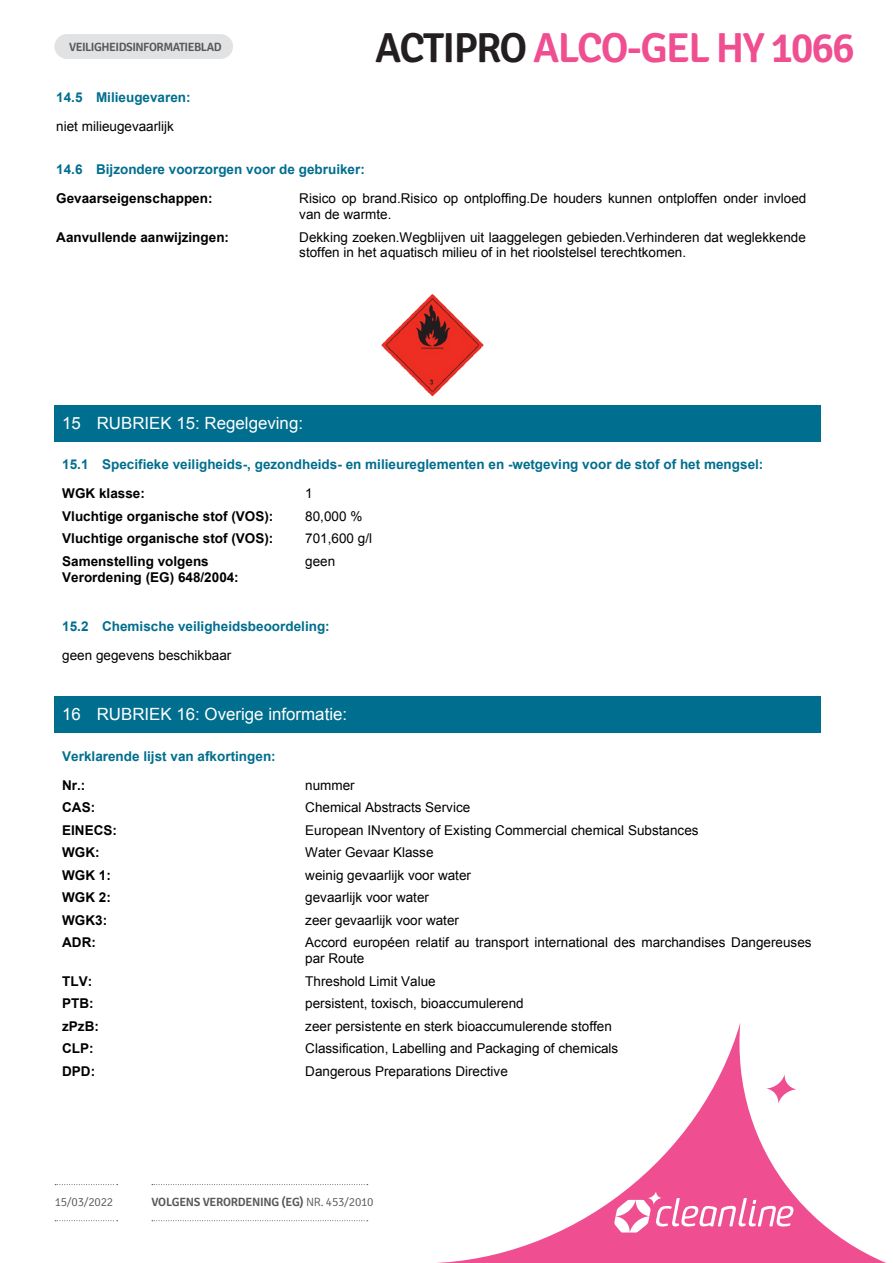
<style>
.page{position:relative;width:893px;height:1263px;background:#fff}
.page>*{position:absolute;margin:0;border:0;box-sizing:border-box;transform-origin:0 0}
.t1{font:600 42px "Signika";letter-spacing:-.04em;color:#ef4e91}
.t2{font:16.8px "Arial";color:#fff}
.t3{font:13.5px/15.8px "Arial";color:#000}
.t4{font:700 13.5px/29.2px "Arial";color:#006e8e}
.t5{font:700 13.5px/15.8px "Arial";color:#000}
.t6{font:600 12px "Signika";letter-spacing:-.02em;color:#57585a}
.t7{font:600 12px "Signika";letter-spacing:-.04em;color:#57585a}
.t8{font:300 12px "Signika";letter-spacing:-.02em;color:#57585a}
.s1{color:#231f20}
.s2{font-weight:700;color:#006e8e}
.s3{color:#000}
.s4{font-weight:400;color:#000}
.s5{font-weight:300}
</style>
<div class="page">
<svg style="left:152px;top:1220px;width:216px;height:1px"></svg>
<svg style="left:152px;top:1184px;width:216px;height:1px"></svg>
<svg style="left:55px;top:1220px;width:63px;height:1px"></svg>
<svg style="left:55px;top:1184px;width:63px;height:1px"></svg>
<svg style="left:436px;top:1023px;width:450px;height:240px"></svg>
<svg style="left:766px;top:1074px;width:31px;height:30px"></svg>
<svg style="left:614px;top:1191px;width:180px;height:41px"></svg>
<div style="left:54px;top:34px;width:179px;height:25px;background:#e1e2e4;border-radius:12px"></div>
<div style="left:54px;top:405px;width:766px;height:36px;background:#006e8e"></div>
<div style="left:54px;top:696px;width:766px;height:36px;background:#006e8e"></div>
<img style="left:381px;top:294px;width:103px;height:103px">
<p class="t7" style="left:69px;top:40px;width:154px">VEILIGHEIDSINFORMATIEBLAD</p>
<h1 class="t1" style="left:375px;top:23px;width:481px"><span class="s1">ACTIPRO</span> ALCO-GEL HY 1066</h1>
<p class="t3" style="left:56px;top:83px;width:136px;line-height:29.2px"><span class="s2">14.5 Milieugevaren: </span>niet milieugevaarlijk</p>
<p class="t4" style="left:56px;top:155px;width:310px">14.6 Bijzondere voorzorgen voor de gebruiker:<br><span class="s3">Gevaarseigenschappen:</span></p>
<p class="t3" style="left:299px;top:191px;width:509px">Risico op brand.Risico op ontploffing.De houders kunnen ontploffen onder invloed van de warmte.</p>
<p class="t5" style="left:56px;top:229px;width:174px">Aanvullende aanwijzingen:</p>
<p class="t3" style="left:299px;top:229px;width:508px">Dekking zoeken.Wegblijven uit laaggelegen gebieden.Verhinderen dat weglekkende stoffen in het aquatisch milieu of in het rioolstelsel terechtkomen.</p>
<p class="t2" style="left:62px;top:412px;width:242px">15 RUBRIEK 15: Regelgeving:</p>
<p class="t4" style="left:62px;top:450px;width:703px">15.1 Specifieke veiligheids-, gezondheids- en milieureglementen en -wetgeving voor de stof of het mengsel:<br><span class="s3">WGK klasse:</span></p>
<p class="t3" style="left:305px;top:486px;width:9px">1</p>
<p class="t5" style="left:62px;top:509px;width:213px">Vluchtige organische stof (VOS):</p>
<p class="t3" style="left:305px;top:508px;width:59px">80,000 %</p>
<p class="t5" style="left:62px;top:531px;width:213px">Vluchtige organische stof (VOS):</p>
<p class="t3" style="left:305px;top:531px;width:68px">701,600 g/l</p>
<p class="t5" style="left:62px;top:554px;width:178px">Samenstelling volgens<br>Verordening (EG) 648/2004:</p>
<p class="t3" style="left:305px;top:553px;width:32px">geen</p>
<p class="t4" style="left:62px;top:612px;width:269px">15.2 Chemische veiligheidsbeoordeling: <span class="s4">geen gegevens beschikbaar</span></p>
<p class="t2" style="left:62px;top:703px;width:286px">16 RUBRIEK 16: Overige informatie:</p>
<p class="t4" style="left:62px;top:742px;width:215px">Verklarende lijst van afkortingen:<br><span class="s3">Nr.:</span></p>
<p class="t3" style="left:305px;top:777px;width:51px">nummer</p>
<p class="t5" style="left:62px;top:800px;width:34px">CAS:</p>
<p class="t3" style="left:305px;top:800px;width:167px">Chemical Abstracts Service</p>
<p class="t5" style="left:62px;top:823px;width:56px">EINECS:</p>
<p class="t3" style="left:305px;top:822px;width:395px">European INventory of Existing Commercial chemical Substances</p>
<p class="t5" style="left:62px;top:845px;width:39px">WGK:</p>
<p class="t3" style="left:305px;top:845px;width:130px">Water Gevaar Klasse</p>
<p class="t5" style="left:62px;top:868px;width:50px">WGK 1:</p>
<p class="t3" style="left:305px;top:867px;width:167px">weinig gevaarlijk voor water</p>
<p class="t5" style="left:62px;top:890px;width:50px">WGK 2:</p>
<p class="t3" style="left:305px;top:890px;width:125px">gevaarlijk voor water</p>
<p class="t5" style="left:62px;top:913px;width:46px">WGK3:</p>
<p class="t3" style="left:305px;top:912px;width:155px">zeer gevaarlijk voor water</p>
<p class="t5" style="left:62px;top:935px;width:35px">ADR:</p>
<p class="t3" style="left:305px;top:935px;width:508px">Accord européen relatif au transport international des marchandises Dangereuses par Route</p>
<p class="t5" style="left:62px;top:973px;width:32px">TLV:</p>
<p class="t3" style="left:305px;top:973px;width:132px">Threshold Limit Value</p>
<p class="t5" style="left:62px;top:996px;width:33px">PTB:</p>
<p class="t3" style="left:305px;top:996px;width:220px">persistent, toxisch, bioaccumulerend</p>
<p class="t5" style="left:62px;top:1018px;width:38px">zPzB:</p>
<p class="t3" style="left:305px;top:1018px;width:308px">zeer persistente en sterk bioaccumulerende stoffen</p>
<p class="t5" style="left:62px;top:1041px;width:33px">CLP:</p>
<p class="t3" style="left:305px;top:1041px;width:315px">Classification, Labelling and Packaging of chemicals</p>
<p class="t5" style="left:62px;top:1063px;width:34px">DPD:</p>
<p class="t3" style="left:305px;top:1063px;width:204px">Dangerous Preparations Directive</p>
<p class="t8" style="left:55px;top:1196px;width:60px">15/03/2022</p>
<p class="t6" style="left:152px;top:1195px;width:223px">VOLGENS VERORDENING (EG) <span class="s5">NR. 453/2010</span></p>
</div>
